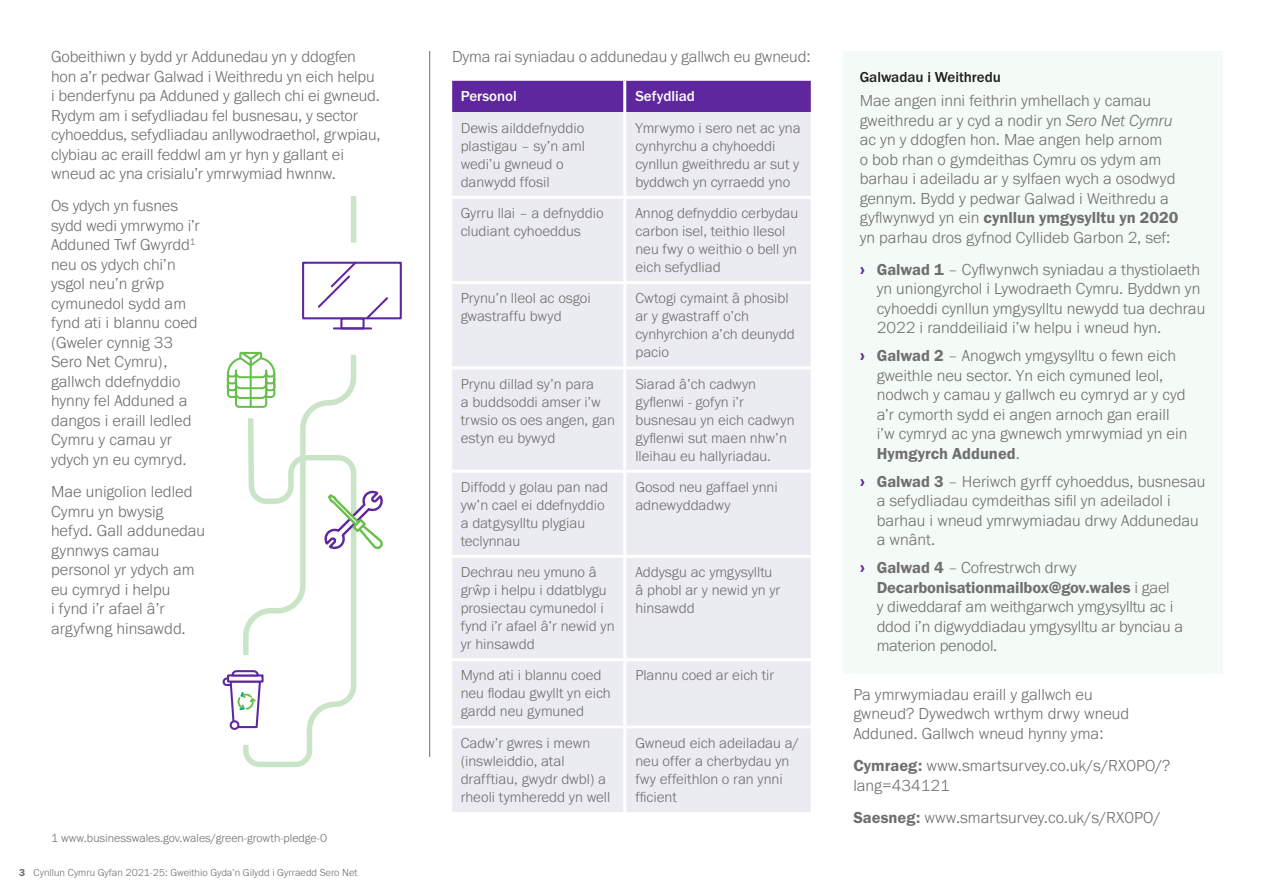
<style>
.page{position:relative;width:1263px;height:893px;background:#fff}
.page>*{position:absolute;margin:0;border:0;box-sizing:border-box;transform-origin:0 0}
.Main_Body{font:300 16.5px/19.5px "Franklin Gothic URW";color:#706f6f}
.Bullets_Body{font:300 16.5px/19.5px "Franklin Gothic URW";color:#706f6f}
.Table_Body{font:300 15px/18px "Franklin Gothic URW";color:#706f6f}
.Smaller_grey_header{font:500 15px "Franklin Gothic URW";color:#1d1d1b}
.Table_Body-2{font:500 15px "Franklin Gothic URW";color:#fff}
.Footnote{font:300 12px "Franklin Gothic URW";color:#706f6f}
.t1{font:300 10.5px "Franklin Gothic URW";color:#706f6f}
.s1{font-family:"Franklin Gothic URW Dem";font-weight:400}
.s2{font-style:italic}
.s3{font-family:"Frutiger LT Std";font-weight:700;color:#5f279e}
</style>
<div class="page">
<div style="left:843px;top:51px;width:379px;height:622px;background:#f4faf6"></div>
<div style="left:452px;top:81px;width:359px;height:31px;background:#5f279e"></div>
<div style="left:452px;top:112px;width:359px;height:700px;background:#ebebf2"></div>
<hr style="left:623px;top:112px;width:3px;height:84px;background:#fff">
<hr style="left:452px;top:196px;width:173px;height:3px;background:#fff">
<hr style="left:625px;top:196px;width:186px;height:3px;background:#fff">
<hr style="left:623px;top:199px;width:3px;height:82px;background:#fff">
<hr style="left:452px;top:281px;width:173px;height:3px;background:#fff">
<hr style="left:625px;top:281px;width:186px;height:3px;background:#fff">
<hr style="left:623px;top:81px;width:3px;height:31px;background:#fff">
<hr style="left:623px;top:284px;width:3px;height:82px;background:#fff">
<hr style="left:452px;top:366px;width:173px;height:3px;background:#fff">
<hr style="left:625px;top:366px;width:186px;height:3px;background:#fff">
<hr style="left:623px;top:369px;width:3px;height:101px;background:#fff">
<hr style="left:452px;top:470px;width:173px;height:3px;background:#fff">
<hr style="left:625px;top:470px;width:186px;height:3px;background:#fff">
<hr style="left:623px;top:473px;width:3px;height:82px;background:#fff">
<hr style="left:452px;top:555px;width:173px;height:3px;background:#fff">
<hr style="left:625px;top:555px;width:186px;height:3px;background:#fff">
<hr style="left:623px;top:558px;width:3px;height:100px;background:#fff">
<hr style="left:452px;top:658px;width:173px;height:3px;background:#fff">
<hr style="left:625px;top:658px;width:186px;height:3px;background:#fff">
<hr style="left:623px;top:661px;width:3px;height:64px;background:#fff">
<hr style="left:452px;top:725px;width:173px;height:3px;background:#fff">
<hr style="left:625px;top:725px;width:186px;height:3px;background:#fff">
<hr style="left:623px;top:728px;width:3px;height:84px;background:#fff">
<hr style="left:429px;top:51px;width:1px;height:706px;background:#706f6f">
<svg style="left:243px;top:197px;width:116px;height:570px"></svg>
<div style="left:351px;top:197px;width:5px;height:46px;background:#cae4c7"></div>
<div style="left:213px;top:655px;width:63px;height:90px;background:#fff"></div>
<div style="left:230px;top:720px;width:9px;height:10px;border:2px solid #5f279e;border-radius:50%"></div>
<div style="left:227px;top:674px;width:37px;height:9px;border:2px solid #5f279e"></div>
<svg style="left:222px;top:670px;width:40px;height:59px"></svg>
<div style="left:358px;top:503px;width:69px;height:68px;background:#fff"></div>
<svg style="left:322px;top:490px;width:61px;height:60px"></svg>
<div style="left:303px;top:263px;width:98px;height:55px;background:#fff"></div>
<div style="left:302px;top:262px;width:100px;height:57px;border:2px solid #5f279e"></div>
<div style="left:341px;top:319px;width:23px;height:9px;background:#fff"></div>
<div style="left:340px;top:318px;width:25px;height:11px;border:2px solid #5f279e"></div>
<hr style="left:334px;top:327px;width:37px;height:2px;background:#5f279e">
<svg style="left:316px;top:260px;width:42px;height:48px"></svg>
<svg style="left:364px;top:297px;width:26px;height:24px"></svg>
<svg style="left:226px;top:350px;width:50px;height:59px"></svg>
<p class="Main_Body" style="left:51px;top:46px;width:331px">Gobeithiwn y bydd yr Addunedau yn y ddogfen hon a’r pedwar Galwad i Weithredu yn eich helpu i benderfynu pa Adduned y gallech chi ei gwneud.<br>Rydym am i sefydliadau fel busnesau, y sector cyhoeddus, sefydliadau anllywodraethol, grwpiau, clybiau ac eraill feddwl am yr hyn y gallant ei wneud ac yna crisialu’r ymrwymiad hwnnw.</p>
<p class="Main_Body" style="left:51px;top:196px;width:150px">Os ydych yn fusnes sydd wedi ymrwymo i’r<br>Adduned Twf Gwyrdd<sup>1 </sup>neu os ydych chi’n ysgol neu’n grŵp cymunedol sydd am fynd ati i blannu coed (Gweler cynnig 33<br>Sero Net Cymru), gallwch ddefnyddio hynny fel Adduned a dangos i eraill ledled<br>Cymru y camau yr ydych yn eu cymryd.</p>
<p class="Main_Body" style="left:51px;top:481px;width:156px">Mae unigolion ledled<br>Cymru yn bwysig hefyd. Gall addunedau gynnwys camau personol yr ydych am eu cymryd i helpu<br>i fynd i’r afael â’r argyfwng hinsawdd.</p>
<p class="Footnote" style="left:51px;top:830px;width:278px">1 www.businesswales.gov.wales/green-growth-pledge-0</p>
<p class="t1" style="left:19px;top:866px;width:340px"><span class="s1">3</span> Cynllun Cymru Gyfan 2021-25: Gweithio Gyda’n Gilydd i Gyrraedd Sero Net</p>
<p class="Main_Body" style="left:452px;top:46px;width:360px">Dyma rai syniadau o addunedau y gallwch eu gwneud:</p>
<p class="Table_Body-2" style="left:461px;top:87px;width:58px">Personol</p>
<p class="Table_Body-2" style="left:635px;top:87px;width:61px">Sefydliad</p>
<p class="Table_Body" style="left:461px;top:118px;width:126px">Dewis ailddefnyddio plastigau – sy’n aml wedi’u gwneud o danwydd ffosil</p>
<p class="Table_Body" style="left:635px;top:118px;width:167px">Ymrwymo i sero net ac yna cynhyrchu a chyhoeddi cynllun gweithredu ar sut y byddwch yn cyrraedd yno</p>
<p class="Table_Body" style="left:461px;top:204px;width:145px">Gyrru llai – a defnyddio cludiant cyhoeddus</p>
<p class="Table_Body" style="left:635px;top:204px;width:164px">Annog defnyddio cerbydau carbon isel, teithio llesol neu fwy o weithio o bell yn eich sefydliad</p>
<p class="Table_Body" style="left:461px;top:289px;width:132px">Prynu’n lleol ac osgoi gwastraffu bwyd</p>
<p class="Table_Body" style="left:635px;top:289px;width:161px">Cwtogi cymaint â phosibl ar y gwastraff o’ch cynhyrchion a’ch deunydd pacio</p>
<p class="Table_Body" style="left:461px;top:374px;width:156px">Prynu dillad sy’n para<br>a buddsoddi amser i’w trwsio os oes angen, gan estyn eu bywyd</p>
<p class="Table_Body" style="left:635px;top:374px;width:161px">Siarad â’ch cadwyn gyflenwi - gofyn i’r busnesau yn eich cadwyn gyflenwi sut maen nhw’n lleihau eu hallyriadau.</p>
<p class="Table_Body" style="left:461px;top:477px;width:149px">Diffodd y golau pan nad yw’n cael ei ddefnyddio a datgysylltu plygiau teclynnau</p>
<p class="Table_Body" style="left:635px;top:477px;width:144px">Gosod neu gaffael ynni adnewyddadwy</p>
<p class="Table_Body" style="left:461px;top:563px;width:155px">Dechrau neu ymuno â grŵp i helpu i ddatblygu prosiectau cymunedol i fynd i’r afael â’r newid yn yr hinsawdd</p>
<p class="Table_Body" style="left:635px;top:563px;width:147px">Addysgu ac ymgysylltu â phobl ar y newid yn yr hinsawdd</p>
<p class="Table_Body" style="left:461px;top:666px;width:152px">Mynd ati i blannu coed neu flodau gwyllt yn eich gardd neu gymuned</p>
<p class="Table_Body" style="left:635px;top:666px;width:141px">Plannu coed ar eich tir</p>
<p class="Table_Body" style="left:461px;top:733px;width:151px">Cadw’r gwres i mewn (inswleiddio, atal drafftiau, gwydr dwbl) a rheoli tymheredd yn well</p>
<p class="Table_Body" style="left:635px;top:733px;width:165px">Gwneud eich adeiladau a/ neu offer a cherbydau yn fwy effeithlon o ran ynni fficient</p>
<h3 class="Smaller_grey_header" style="left:860px;top:68px;width:143px">Galwadau i Weithredu</h3>
<p class="Main_Body" style="left:860px;top:90px;width:320px">Mae angen inni feithrin ymhellach y camau gweithredu ar y cyd a nodir yn <span class="s2">Sero Net Cymru </span>ac yn y ddogfen hon. Mae angen help arnom<br>o bob rhan o gymdeithas Cymru os ydym am barhau i adeiladu ar y sylfaen wych a osodwyd gennym. Bydd y pedwar Galwad i Weithredu a gyflwynwyd yn ein <span class="s1">cynllun ymgysylltu yn 2020 </span>yn parhau dros gyfnod Cyllideb Garbon 2, sef:</p>
<p class="Bullets_Body" style="left:877px;top:259px;width:330px;text-indent:-17px"><span class="s3">›</span> <span class="s1">Galwad 1</span> – Cyflwynwch syniadau a thystiolaeth yn uniongyrchol i Lywodraeth Cymru. Byddwn yn cyhoeddi cynllun ymgysylltu newydd tua dechrau 2022 i randdeiliaid i’w helpu i wneud hyn.</p>
<p class="Bullets_Body" style="left:877px;top:346px;width:312px;text-indent:-17px"><span class="s3">›</span> <span class="s1">Galwad 2</span> – Anogwch ymgysylltu o fewn eich gweithle neu sector. Yn eich cymuned leol, nodwch y camau y gallwch eu cymryd ar y cyd a’r cymorth sydd ei angen arnoch gan eraill i’w cymryd ac yna gwnewch ymrwymiad yn ein <span class="s1">Hymgyrch Adduned</span>.</p>
<p class="Bullets_Body" style="left:877px;top:471px;width:330px;text-indent:-17px"><span class="s3">›</span> <span class="s1">Galwad 3</span> – Heriwch gyrff cyhoeddus, busnesau a sefydliadau cymdeithas sifil yn adeiladol i barhau i wneud ymrwymiadau drwy Addunedau a wnânt.</p>
<p class="Bullets_Body" style="left:877px;top:558px;width:308px;text-indent:-17px"><span class="s3">›</span> <span class="s1">Galwad 4</span> – Cofrestrwch drwy <span class="s1">Decarbonisationmailbox@gov.wales</span> i gael<br>y diweddaraf am weithgarwch ymgysylltu ac i ddod i’n digwyddiadau ymgysylltu ar bynciau a materion penodol.</p>
<p class="Main_Body" style="left:853px;top:684px;width:277px">Pa ymrwymiadau eraill y gallwch eu gwneud? Dywedwch wrthym drwy wneud<br>Adduned. Gallwch wneud hynny yma:</p>
<p class="Main_Body" style="left:853px;top:756px;width:319px"><span class="s1">Cymraeg:</span> www.smartsurvey.co.uk/s/RX0PO/? lang=434121</p>
<p class="Main_Body" style="left:853px;top:807px;width:309px"><span class="s1">Saesneg:</span> www.smartsurvey.co.uk/s/RX0PO/</p>
</div>
